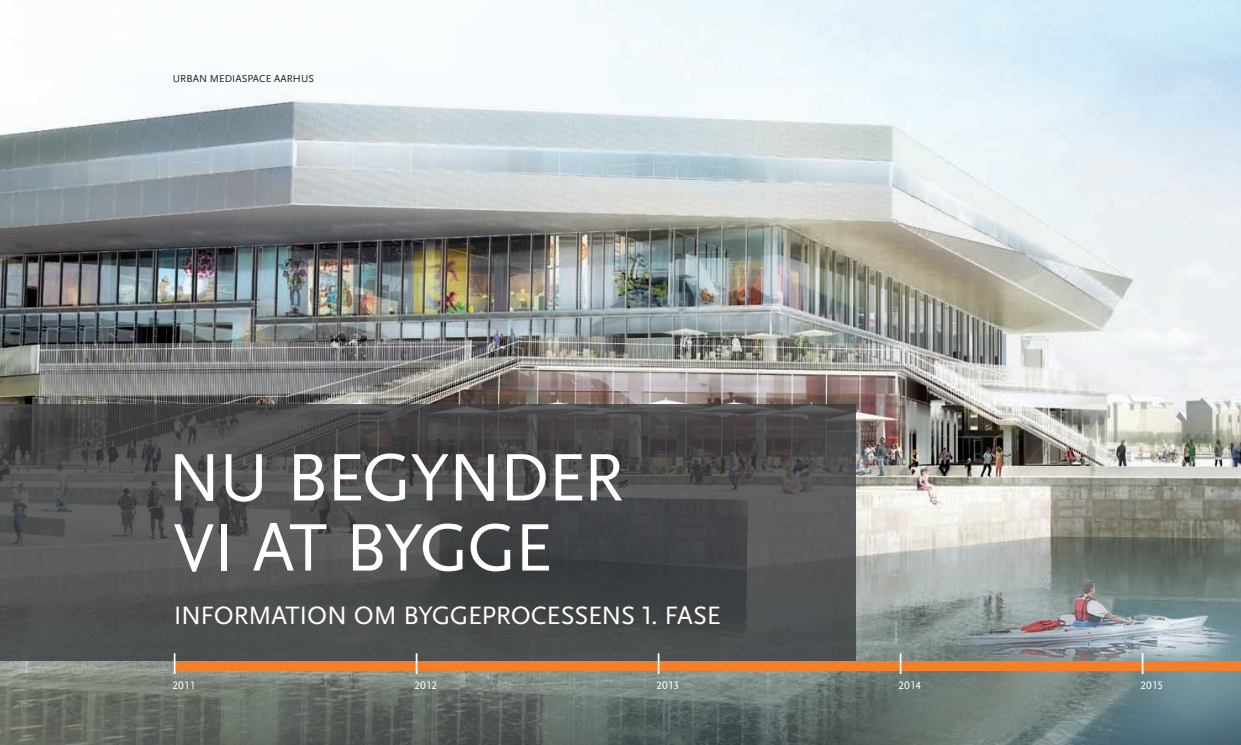
<style>
.page{position:relative;width:1241px;height:745px;background:#fff}
.page>*{position:absolute;margin:0;border:0;box-sizing:border-box;transform-origin:0 0}
.rubrik{font:70px/70px "Scala Sans OT";letter-spacing:-.025em;color:#fff}
.underrubrik{font:26.25px "Scala Sans OT";letter-spacing:-.015em;color:#fff}
.tidslinie{font:11.38px "Scala Sans OT";color:#fff}
.tidslinie-2{font:10.5px "Scala Sans OT";letter-spacing:.005em;color:#231f20}
</style>
<div class="page">
<img style="left:0;top:0;width:1240px;height:744px">
<svg style="left:0;top:404px;width:855px;height:256px;background:#4b4d4e"></svg>
<div style="left:174px;top:660px;width:1066px;height:10px;background:#f47f2b"></div>
<hr style="left:1141px;top:652px;width:2px;height:21px;background:#fff">
<svg style="left:174px;top:652px;width:1px;height:21px"></svg>
<hr style="left:657px;top:652px;width:2px;height:21px;background:#fff">
<hr style="left:415px;top:652px;width:2px;height:21px;background:#fff">
<hr style="left:899px;top:652px;width:2px;height:21px;background:#fff">
<p class="tidslinie-2" style="left:173px;top:73px;width:143px">URBAN MEDIASPACE AARHUS</p>
<p class="rubrik" style="left:167px;top:443px;width:458px">NU BEGYNDER<br>VI AT BYGGE</p>
<p class="underrubrik" style="left:174px;top:600px;width:548px">INFORMATION OM BYGGEPROCESSENS 1. FASE</p>
<p class="tidslinie" style="left:172px;top:678px;width:24px">2011</p>
<p class="tidslinie" style="left:414px;top:678px;width:24px">2012</p>
<p class="tidslinie" style="left:656px;top:678px;width:24px">2013</p>
<p class="tidslinie" style="left:898px;top:678px;width:24px">2014</p>
<p class="tidslinie" style="left:1140px;top:678px;width:24px">2015</p>
</div>
